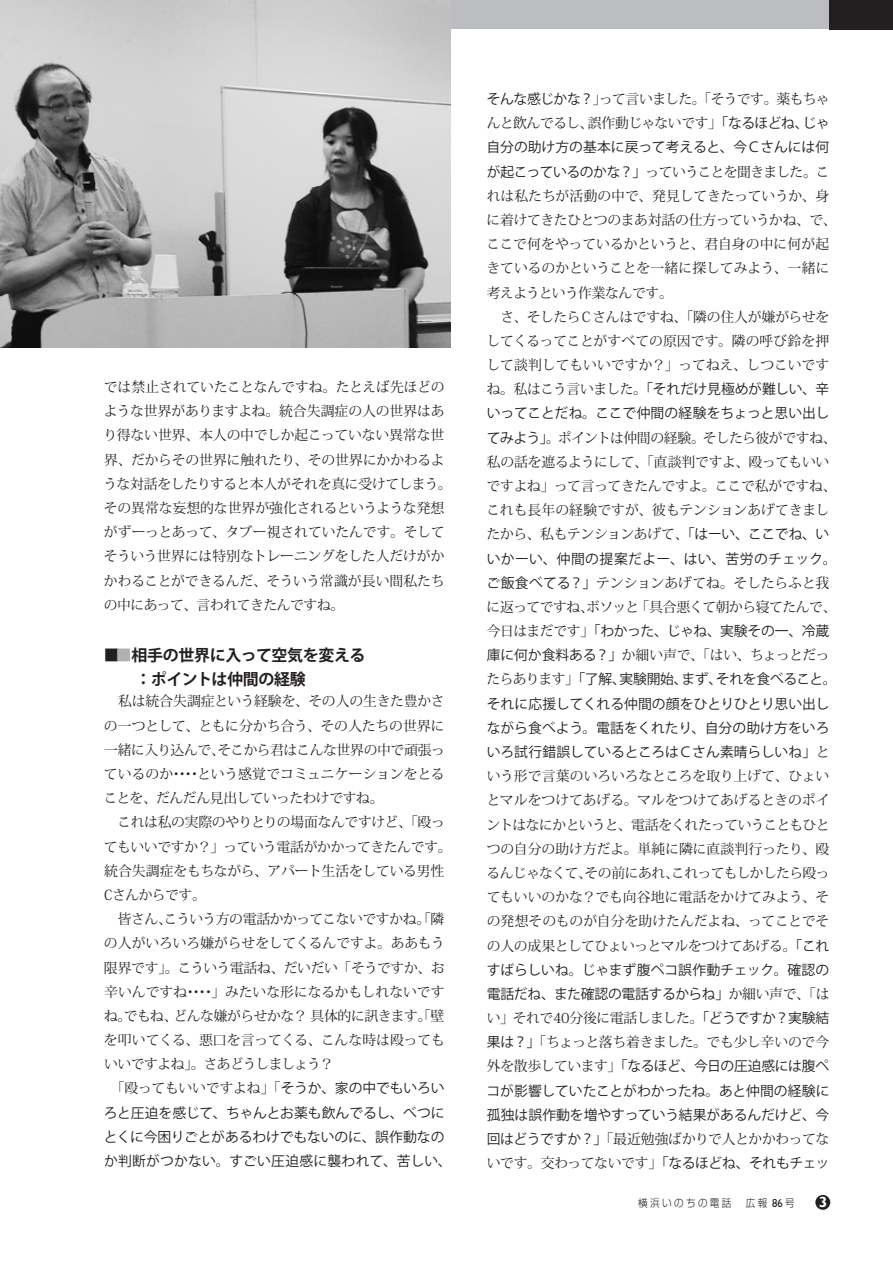
<style>
.page{position:relative;width:893px;height:1263px;background:#fff}
.page>*{position:absolute;margin:0;border:0;box-sizing:border-box;transform-origin:0 0}
.t1{font:700 15.9px/24.2px "Koz Go Pro";letter-spacing:-.02em;color:#231f20}
.t2{font:700 14.85px "Humanist 521 BT";color:#fff}
.t3{font:13.8px/24.2px "Koz Min Pro";letter-spacing:-.02em;color:#231f20}
.t4{font:13.8px/24.2px "Koz Go Pro";letter-spacing:-.005em;color:#231f20}
.t5{font:13.8px/24.2px "Koz Min Pro";letter-spacing:-.04em;color:#231f20}
.t6{font:13.8px "Koz Go Pro";letter-spacing:.025em;color:#231f20}
.t7{font:300 10.65px "Shin Go Pr 6";letter-spacing:.25em;color:#231f20;scale:.9 1}
.s1{color:#b0b1b5}
.s2{font-family:"Koz Go Pro"}
.s3{font-family:"Koz Min Pro"}
.s4{font-family:"Humanist 521 BT";font-weight:400;font-size:11.7px}
</style>
<div class="page">
<div style="left:0;top:0;width:893px;height:28px;background:#bcbdc0"></div>
<div style="left:829px;top:0;width:64px;height:29px;background:#231f20"></div>
<img style="left:0;top:0;width:451px;height:347px">
<div style="left:815px;top:1195px;width:15px;height:15px;background:#231f20;border-radius:50%"></div>
<p class="t3" style="left:104px;top:374px;width:350px">では禁止されていたことなんですね。たとえば先ほどのような世界がありますよね。統合失調症の人の世界はあり得ない世界、本人の中でしか起こっていない異常な世界、だからその世界に触れたり、その世界にかかわるような対話をしたりすると本人がそれを真に受けてしまう。その異常な妄想的な世界が強化されるというような発想がずーっとあって、タブー視されていたんです。そしてそういう世界には特別なトレーニングをした人だけがかかわることができるんだ、そういう常識が長い間私たちの中にあって、言われてきたんですね。</p>
<p class="t1" style="left:104px;top:644px;width:263px">■<span class="s1">■</span>相手の世界に入って空気を変える　　：ポイントは仲間の経験</p>
<p class="t3" style="left:104px;top:689px;width:350px">　私は統合失調症という経験を、その人の生きた豊かさの一つとして、ともに分かち合う、その人たちの世界に一緒に入り込んで、そこから君はこんな世界の中で頑張っているのか････という感覚でコミュニケーションをとることを、だんだん見出していったわけですね。<br>　これは私の実際のやりとりの場面なんですけど、「殴ってもいいですか？」っていう電話がかかってきたんです。統合失調症をもちながら、アパート生活をしている男性<br>Cさんからです。<br>　皆さん、こういう方の電話かかってこないですかね。「隣の人がいろいろ嫌がらせをしてくるんですよ。ああもう限界です」。こういう電話ね、だいだい「そうですか、お辛いんですね････」みたいな形になるかもしれないですね。でもね、どんな嫌がらせかな？具体的に訊きます。「壁を叩いてくる、悪口を言ってくる、こんな時は殴ってもいいですよね」。さあどうしましょう？<br>　「殴ってもいいですよね」「<span class="s2">そうか、家の中でもいろい</span></p>
<p class="t4" style="left:104px;top:1101px;width:349px">ろと圧迫を感じて、ちゃんとお薬も飲んでるし、べつにとくに今困りごとがあるわけでもないのに、誤作動なのか判断がつかない。すごい圧迫感に襲われて、苦しい、</p>
<p class="t5" style="left:487px;top:86px;width:344px"><span class="s2">そんな感じかな？</span>」って言いました。「そうです。薬もちゃんと飲んでるし、誤作動じゃないです」<span class="s2">「なるほどね、じゃ</span></p>
<p class="t4" style="left:486px;top:136px;width:344px">自分の助け方の基本に戻って考えると、今Ｃさんには何</p>
<p class="t3" style="left:486px;top:159px;width:352px"><span class="s2">が起こっているのかな？」</span>っていうことを聞きました。これは私たちが活動の中で、発見してきたっていうか、身に着けてきたひとつのまあ対話の仕方っていうかね、で、ここで何をやっているかというと、君自身の中に何が起きているのかということを一緒に探してみよう、一緒に考えようという作業なんです。<br>　さ、そしたらＣさんはですね、「隣の住人が嫌がらせをしてくるってことがすべての原因です。隣の呼び鈴を押して談判してもいいですか？」ってねえ、しつこいです</p>
<p class="t4" style="left:487px;top:377px;width:344px"><span class="s3">ね。私はこう言いました。</span>「それだけ見極めが難しい、辛いってことだね。ここで仲間の経験をちょっと思い出し</p>
<p class="t3" style="left:486px;top:425px;width:352px"><span class="s2">てみよう」。</span>ポイントは仲間の経験。そしたら彼がですね、私の話を遮るようにして、「直談判ですよ、殴ってもいいですよね」って言ってきたんですよ。ここで私がですね、これも長年の経験ですが、彼もテンションあげてきましたから、私もテンションあげて、<span class="s2">「はーい、ここでね、い</span></p>
<p class="t6" style="left:487px;top:549px;width:351px">いかーい、仲間の提案だよー、はい、苦労のチェック。</p>
<p class="t3" style="left:486px;top:570px;width:352px"><span class="s2">ご飯食べてる？」</span>テンションあげてね。そしたらふと我に返ってですね、ボソッと「具合悪くて朝から寝てたんで、</p>
<p class="t4" style="left:487px;top:619px;width:344px"><span class="s3">今日はまだです」</span>「わかった、じゃね、実験その一、冷蔵</p>
<p class="t3" style="left:487px;top:643px;width:344px"><span class="s2">庫に何か食料ある？」</span>か細い声で、「はい、ちょっとだっ</p>
<p class="t4" style="left:487px;top:668px;width:352px"><span class="s3">たらあります」</span>「了解、実験開始、まず、それを食べること。それに応援してくれる仲間の顔をひとりひとり思い出しながら食べよう。電話をくれたり、自分の助け方をいろいろ試行錯誤しているところはＣさん素晴らしいね」<span class="s3">と</span></p>
<p class="t3" style="left:486px;top:764px;width:345px;text-align:justify">いう形で言葉のいろいろなところを取り上げて、ひょいとマルをつけてあげる。マルをつけてあげるときのポイントはなにかというと、電話をくれたっていうこともひとつの自分の助け方だよ。単純に隣に直談判行ったり、殴るんじゃなくて、その前にあれ、これってもしかしたら殴ってもいいのかな？でも向谷地に電話をかけてみよう、その発想そのものが自分を助けたんだよね、ってことでその人の成果としてひょいっとマルをつけてあげる。<span class="s2">「これ</span></p>
<p class="t4" style="left:487px;top:958px;width:344px">すばらしいね。じゃまず腹ペコ誤作動チェック。確認の電話だね、また確認の電話するからね」<span class="s3">か細い声で、「は</span></p>
<p class="t3" style="left:487px;top:1005px;width:344px">い」それで40分後に電話しました。<span class="s2">「どうですか？実験結果は？」</span>「ちょっと落ち着きました。でも少し辛いので今</p>
<p class="t4" style="left:486px;top:1055px;width:344px;text-align:justify"><span class="s3">外を散歩しています」</span>「なるほど、今日の圧迫感には腹ペコが影響していたことがわかったね。あと仲間の経験に孤独は誤作動を増やすっていう結果があるんだけど、今</p>
<p class="t3" style="left:487px;top:1126px;width:345px"><span class="s2">回はどうですか？」</span>「最近勉強ばかりで人とかかわってないです。交わってないです」<span class="s2">「なるほどね、それもチェッ</span></p>
<p class="t7" style="left:638px;top:1194px;width:175px">横浜いのちの電話　広報 <span class="s4">86</span>号</p>
<p class="t2" style="left:819px;top:1193px;width:10px">3</p>
</div>
